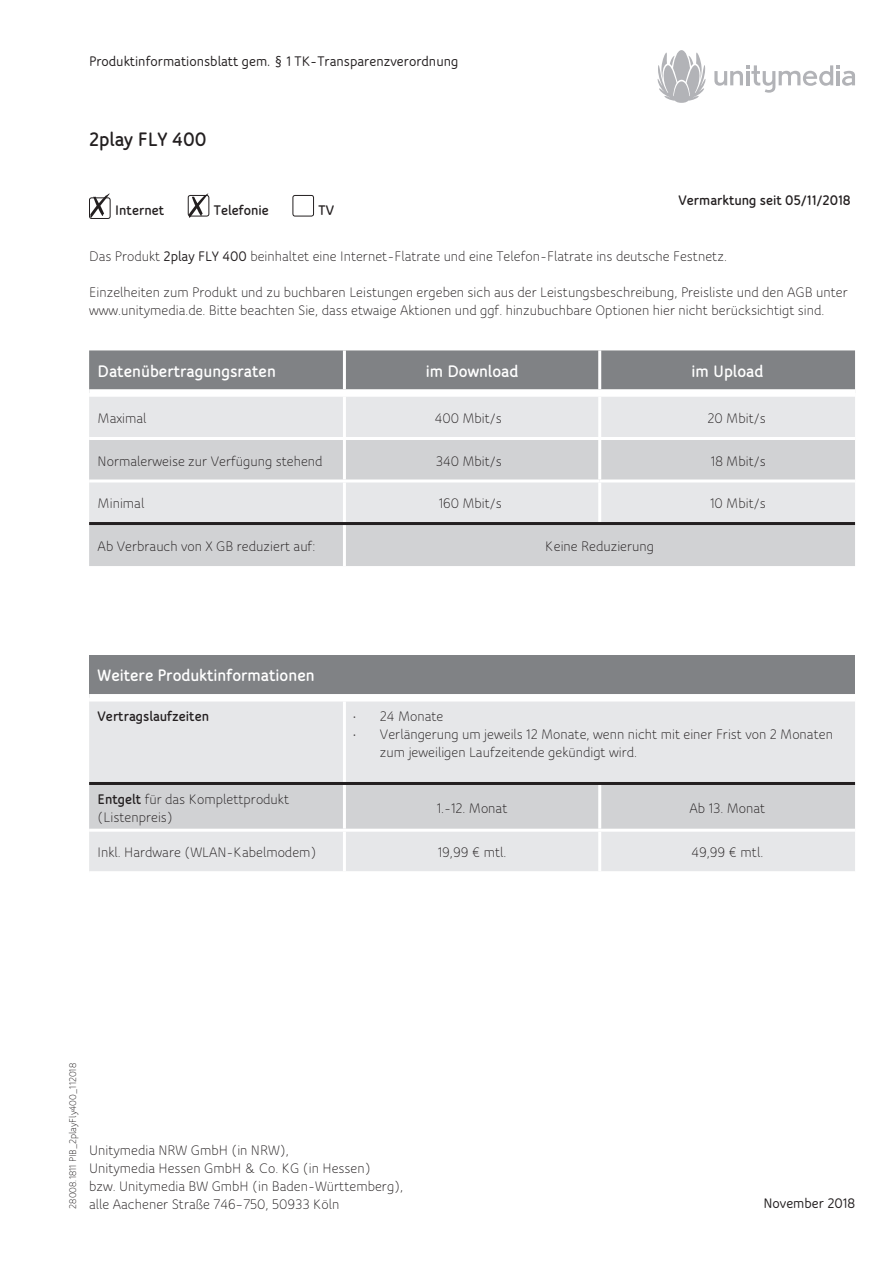
<style>
.page{position:relative;width:893px;height:1263px;background:#fff}
.page>*{position:absolute;margin:0;border:0;box-sizing:border-box;transform-origin:0 0}
.t1{font:800 21px "Bloom Speak OT";color:#231f20}
.t2{font:800 18px "Bloom Speak OT";color:#fff}
.t3{font:15px/18px "Bloom Speak OT";color:#231f20}
.t4{font:700 15px "Bloom Speak OT";color:#231f20}
.t5{font:800 15px "Bloom Speak OT";color:#231f20}
.t6{font:10.5px "Bloom Speak OT";color:#231f20}
.s1{font-weight:700}
.s2{font-weight:800}
</style>
<div class="page">
<svg style="left:657px;top:50px;width:49px;height:53px"></svg>
<svg style="left:714px;top:65px;width:141px;height:28px"></svg>
<div style="left:89px;top:197px;width:21px;height:22px;border:1px solid #231f20;border-radius:2px"></div>
<div style="left:188px;top:195px;width:21px;height:21px;border:1px solid #231f20;border-radius:2px"></div>
<div style="left:292px;top:195px;width:22px;height:21px;border:1px solid #231f20;border-radius:2px"></div>
<div style="left:89px;top:350px;width:766px;height:39px;background:#808285"></div>
<div style="left:89px;top:397px;width:766px;height:40px;background:#e6e7e9"></div>
<svg style="left:89px;top:440px;width:766px;height:126px;background:#d7d8da"></svg>
<hr style="left:343px;top:350px;width:3px;height:39px;background:#fff">
<hr style="left:598px;top:350px;width:3px;height:39px;background:#fff">
<hr style="left:343px;top:397px;width:3px;height:40px;background:#fff">
<hr style="left:598px;top:397px;width:3px;height:40px;background:#fff">
<hr style="left:343px;top:440px;width:3px;height:40px;background:#fff">
<hr style="left:598px;top:440px;width:3px;height:40px;background:#fff">
<hr style="left:89px;top:480px;width:510px;height:3px;background:#fff">
<hr style="left:343px;top:483px;width:3px;height:39px;background:#fff">
<hr style="left:599px;top:480px;width:256px;height:3px;background:#fff">
<hr style="left:598px;top:483px;width:3px;height:39px;background:#fff">
<hr style="left:343px;top:525px;width:3px;height:41px;background:#fff">
<hr style="left:89px;top:522px;width:766px;height:3px;background:#231f20">
<div style="left:89px;top:655px;width:766px;height:43px;background:#808285"></div>
<div style="left:89px;top:702px;width:766px;height:169px;background:#e6e7e9"></div>
<div style="left:89px;top:785px;width:766px;height:44px;background:#d1d2d4"></div>
<hr style="left:343px;top:702px;width:3px;height:80px;background:#fff">
<hr style="left:343px;top:785px;width:3px;height:44px;background:#fff">
<hr style="left:598px;top:785px;width:3px;height:44px;background:#fff">
<hr style="left:343px;top:832px;width:3px;height:39px;background:#fff">
<hr style="left:598px;top:832px;width:3px;height:39px;background:#fff">
<hr style="left:89px;top:782px;width:766px;height:3px;background:#231f20">
<div style="left:89px;top:694px;width:766px;height:8px;background:#fff"></div>
<hr style="left:89px;top:829px;width:766px;height:3px;background:#fff">
<svg style="left:90px;top:193px;width:20px;height:25px"></svg>
<svg style="left:189px;top:193px;width:19px;height:25px"></svg>
<p class="t4" style="left:89px;top:55px;width:371px">Produktinformationsblatt gem. § 1 TK-Transparenzverordnung</p>
<h1 class="t1" style="left:89px;top:132px;width:119px">2play FLY 400</h1>
<p class="t5" style="left:115px;top:205px;width:50px">Internet</p>
<p class="t5" style="left:214px;top:205px;width:56px">Telefonie</p>
<p class="t5" style="left:318px;top:205px;width:17px">TV</p>
<p class="t5" style="left:678px;top:195px;width:174px">Vermarktung seit 05/11/2018</p>
<p class="t3" style="left:89px;top:248px;width:639px">Das Produkt <span class="s1">2play FLY 400</span> beinhaltet eine Internet-Flatrate und eine Telefon-Flatrate ins deutsche Festnetz.</p>
<p class="t3" style="left:89px;top:284px;width:760px">Einzelheiten zum Produkt und zu buchbaren Leistungen ergeben sich aus der Leistungsbeschreibung, Preisliste und den AGB unter www.unitymedia.de. Bitte beachten Sie, dass etwaige Aktionen und ggf. hinzubuchbare Optionen hier nicht berücksichtigt sind.</p>
<p class="t2" style="left:98px;top:364px;width:180px">Datenübertragungsraten</p>
<p class="t2" style="left:426px;top:364px;width:94px">im Download</p>
<p class="t2" style="left:691px;top:364px;width:73px">im Upload</p>
<p class="t3" style="left:98px;top:411px;width:50px">Maximal</p>
<p class="t3" style="left:435px;top:411px;width:69px">400 Mbit/s</p>
<p class="t3" style="left:707px;top:411px;width:60px">20 Mbit/s</p>
<p class="t3" style="left:98px;top:453px;width:226px">Normalerweise zur Verfügung stehend</p>
<p class="t3" style="left:436px;top:453px;width:68px">340 Mbit/s</p>
<p class="t3" style="left:711px;top:453px;width:56px">18 Mbit/s</p>
<p class="t3" style="left:98px;top:496px;width:48px">Minimal</p>
<p class="t3" style="left:438px;top:496px;width:65px">160 Mbit/s</p>
<p class="t3" style="left:710px;top:496px;width:57px">10 Mbit/s</p>
<p class="t3" style="left:98px;top:538px;width:219px">Ab Verbrauch von X GB reduziert auf:</p>
<p class="t3" style="left:545px;top:538px;width:110px">Keine Reduzierung</p>
<p class="t2" style="left:98px;top:669px;width:218px">Weitere Produktinformationen</p>
<p class="t5" style="left:98px;top:711px;width:113px">Vertragslaufzeiten</p>
<p class="t3" style="left:353px;top:709px;width:92px">• 24 Monate</p>
<p class="t3" style="left:380px;top:727px;width:454px;text-indent:-27px">• Verlängerung um jeweils 12 Monate, wenn nicht mit einer Frist von 2 Monaten zum jeweiligen Laufzeitende gekündigt wird.</p>
<p class="t3" style="left:98px;top:791px;width:193px"><span class="s2">Entgelt</span> für das Komplettprodukt (Listenpreis)</p>
<p class="t3" style="left:436px;top:800px;width:72px">1.-12. Monat</p>
<p class="t3" style="left:689px;top:800px;width:77px">Ab 13. Monat</p>
<p class="t3" style="left:98px;top:845px;width:220px">Inkl. Hardware (WLAN-Kabelmodem)</p>
<p class="t3" style="left:438px;top:845px;width:70px">19,99 € mtl.</p>
<p class="t3" style="left:691px;top:845px;width:73px">49,99 € mtl.</p>
<p class="t6" style="left:69px;top:1209px;width:147px;rotate:-90deg">28008.1811 PIB_2playFly400_112018</p>
<p class="t3" style="left:89px;top:1142px;width:316px">Unitymedia NRW GmbH (in NRW),<br>Unitymedia Hessen GmbH &amp; Co. KG (in Hessen)<br>bzw. Unitymedia BW GmbH (in Baden-Württemberg),</p>
<p class="t3" style="left:89px;top:1196px;width:252px">alle Aachener Straße 746–750, 50933 Köln</p>
<p class="t4" style="left:763px;top:1197px;width:93px">November 2018</p>
</div>
